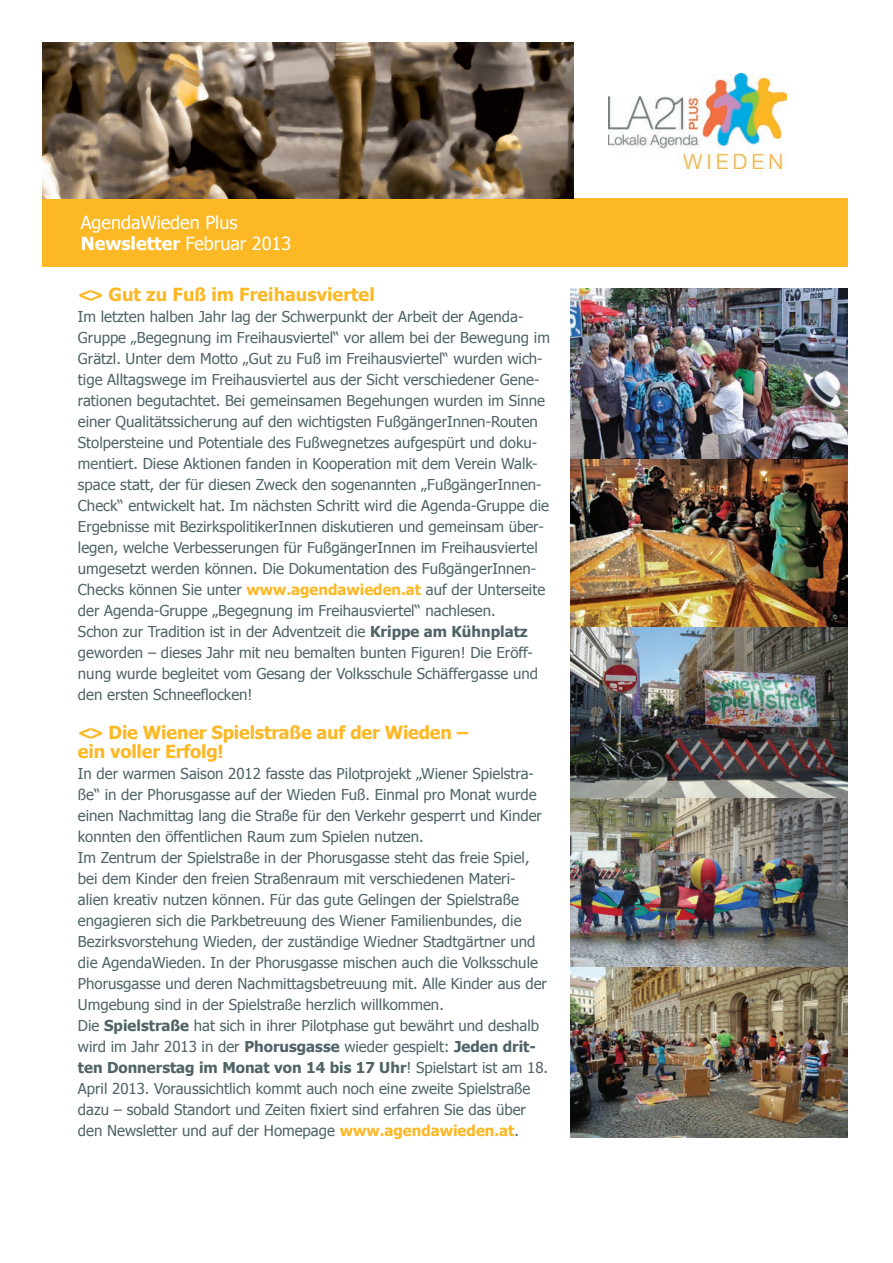
<style>
.page{position:relative;width:893px;height:1263px;background:#fff}
.page>*{position:absolute;margin:0;border:0;box-sizing:border-box;transform-origin:0 0}
.t1{font:700 18px/19.5px "Tahoma";letter-spacing:-.01em;color:#fcb825}
.t2{font:18px/21.6px "Tahoma";color:#fff}
.t3{font:15px/21px "Tahoma";color:#506468}
.s1{font-weight:700}
.s2{font-weight:700;color:#fcb825}
</style>
<div class="page">
<div style="left:43px;top:198px;width:805px;height:69px;background:#fcb825"></div>
<img style="left:608px;top:73px;width:178px;height:95px">
<img style="left:43px;top:43px;width:530px;height:155px">
<img style="left:570px;top:458px;width:277px;height:169px">
<img style="left:570px;top:288px;width:277px;height:170px">
<img style="left:570px;top:797px;width:277px;height:170px">
<img style="left:570px;top:627px;width:277px;height:170px">
<img style="left:570px;top:967px;width:277px;height:170px">
<p class="t2" style="left:81px;top:211px;width:212px">AgendaWieden Plus<br><span class="s1">Newsletter</span> Februar 2013</p>
<p class="t1" style="left:78px;top:284px;width:298px">&lt;&gt; Gut zu Fuß im Freihausviertel</p>
<p class="t3" style="left:78px;top:305px;width:474px">Im letzten halben Jahr lag der Schwerpunkt der Arbeit der Agenda-Gruppe „Begegnung im Freihausviertel“ vor allem bei der Bewegung im Grätzl. Unter dem Motto „Gut zu Fuß im Freihausviertel“ wurden wich&shy;tige Alltagswege im Freihausviertel aus der Sicht verschiedener Gene&shy;rationen begutachtet. Bei gemeinsamen Begehungen wurden im Sinne einer Qualitätssicherung auf den wichtigsten FußgängerInnen-Routen Stolpersteine und Potentiale des Fußwegnetzes aufgespürt und doku&shy;mentiert. Diese Aktionen fanden in Kooperation mit dem Verein Walk&shy;space statt, der für diesen Zweck den sogenannten „FußgängerInnen-Check“ entwickelt hat. Im nächsten Schritt wird die Agenda-Gruppe die Ergebnisse mit BezirkspolitikerInnen diskutieren und gemeinsam über&shy;legen, welche Verbesserungen für FußgängerInnen im Freihausviertel umgesetzt werden können. Die Dokumentation des FußgängerInnen-Checks können Sie unter <span class="s2">www.agendawieden.at</span> auf der Unterseite der Agenda-Gruppe „Begegnung im Freihausviertel“ nachlesen.<br>Schon zur Tradition ist in der Adventzeit die <span class="s1">Krippe am Kühnplatz </span>geworden – dieses Jahr mit neu bemalten bunten Figuren! Die Eröff&shy;nung wurde begleitet vom Gesang der Volksschule Schäffergasse und den ersten Schneeflocken!</p>
<p class="t1" style="left:78px;top:722px;width:392px">&lt;&gt; Die Wiener Spielstraße auf der Wieden – ein voller Erfolg!</p>
<p class="t3" style="left:78px;top:763px;width:472px">In der warmen Saison 2012 fasste das Pilotprojekt „Wiener Spielstra&shy;ße“ in der Phorusgasse auf der Wieden Fuß. Einmal pro Monat wurde einen Nachmittag lang die Straße für den Verkehr gesperrt und Kinder konnten den öffentlichen Raum zum Spielen nutzen.<br>Im Zentrum der Spielstraße in der Phorusgasse steht das freie Spiel, bei dem Kinder den freien Straßenraum mit verschiedenen Materi&shy;alien kreativ nutzen können. Für das gute Gelingen der Spielstraße engagieren sich die Parkbetreuung des Wiener Familienbundes, die Bezirksvorstehung Wieden, der zuständige Wiedner Stadtgärtner und die AgendaWieden. In der Phorusgasse mischen auch die Volksschule Phorusgasse und deren Nachmittagsbetreuung mit. Alle Kinder aus der Umgebung sind in der Spielstraße herzlich willkommen.<br>Die <span class="s1">Spielstraße</span> hat sich in ihrer Pilotphase gut bewährt und deshalb wird im Jahr 2013 in der <span class="s1">Phorusgasse</span> wieder gespielt: <span class="s1">Jeden drit&shy;ten Donnerstag im Monat von 14 bis 17 Uhr</span>! Spielstart ist am 18.<br>April 2013. Voraussichtlich kommt auch noch eine zweite Spielstraße dazu – sobald Standort und Zeiten fixiert sind erfahren Sie das über den Newsletter und auf der Homepage <span class="s2">www.agendawieden.at</span>.</p>
</div>
